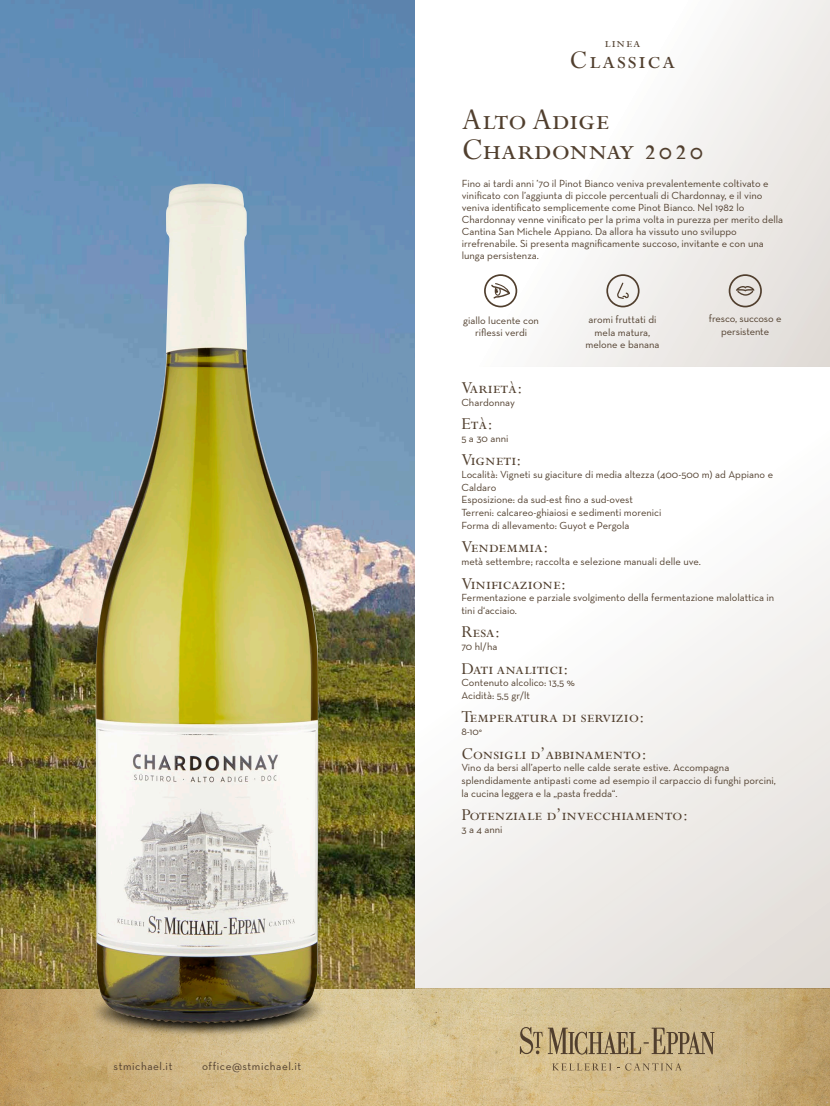
<style>
.page{position:relative;width:830px;height:1106px;background:#fff}
.page>*{position:absolute;margin:0;border:0;box-sizing:border-box;transform-origin:0 0}
.t1{font:33.75px "Perpetua SC";color:#513f2e}
.t2{font:28.5px "Perpetua SC";letter-spacing:.06em;color:#513f2e}
.Titel{font:18.75px "Perpetua SC";color:#513f2e}
.t3{font:15.3px "Perpetua SC";letter-spacing:.06em;color:#513f2e}
.t4{font:11.25px "Neutra Text";letter-spacing:.05em;color:#513f2e}
.Titel-2{font:10.5px/12.8px "Neutra Text";color:#513f2e}
</style>
<div class="page">
<img style="left:0;top:0;width:415px;height:988px">
<div style="left:415px;top:0;width:414px;height:367px;background:linear-gradient(to right,#fff,#eae7e4)"></div>
<div style="left:415px;top:367px;width:414px;height:621px;background:linear-gradient(to bottom,#fff,#e9e6e2)"></div>
<svg style="left:415px;top:988px;width:414px;height:118px;background:#cfb888"></svg>
<svg style="left:519px;top:1027px;width:195px;height:28px;background:#af9b74"></svg>
<svg style="left:552px;top:1063px;width:59px;height:7px"></svg>
<svg style="left:625px;top:1063px;width:56px;height:7px"></svg>
<svg style="left:0;top:988px;width:415px;height:118px;background:#ccb07a"></svg>
<svg style="left:606px;top:274px;width:33px;height:33px"></svg>
<svg style="left:728px;top:274px;width:33px;height:33px"></svg>
<svg style="left:484px;top:274px;width:33px;height:33px"></svg>
<img style="left:63px;top:935px;width:295px;height:155px">
<img style="left:96px;top:184px;width:222px;height:840px">
<p class="t4" style="left:114px;top:1060px;width:60px">stmichael.it</p>
<p class="t4" style="left:202px;top:1060px;width:101px">office@stmichael.it</p>
<p class="t3" style="left:604px;top:35px;width:38px">linea</p>
<p class="t2" style="left:569px;top:45px;width:107px">Classica</p>
<p class="t1" style="left:461px;top:102px;width:149px">Alto Adige</p>
<p class="t1" style="left:461px;top:132px;width:244px">Chardonnay 2020</p>
<p class="Titel-2" style="left:461px;top:177px;width:308px">Fino ai tardi anni ’70 il Pinot Bianco veniva prevalentemente coltivato e</p>
<p class="Titel-2" style="left:461px;top:189px;width:302px">vinificato con l’aggiunta di piccole percentuali di Chardonnay, e il vino</p>
<p class="Titel-2" style="left:461px;top:201px;width:284px">veniva identificato semplicemente come Pinot Bianco. Nel 1982 lo</p>
<p class="Titel-2" style="left:461px;top:213px;width:323px;line-height:12px">Chardonnay venne vinificato per la prima volta in purezza per merito della<br>Cantina San Michele Appiano. Da allora ha vissuto uno sviluppo</p>
<p class="Titel-2" style="left:461px;top:237px;width:303px">irrefrenabile. Si presenta magnificamente succoso, invitante e con una</p>
<p class="Titel-2" style="left:461px;top:249px;width:78px">lunga persistenza.</p>
<p class="Titel-2" style="left:463px;top:314px;width:77px">giallo lucente con</p>
<p class="Titel-2" style="left:475px;top:326px;width:54px">riflessi verdi</p>
<p class="Titel-2" style="left:588px;top:313px;width:69px">aromi fruttati di</p>
<p class="Titel-2" style="left:594px;top:325px;width:57px">mela matura,</p>
<p class="Titel-2" style="left:585px;top:338px;width:76px">melone e banana</p>
<p class="Titel-2" style="left:708px;top:312px;width:74px;text-align:center">fresco, succoso e persistente</p>
<p class="Titel" style="left:461px;top:378px;width:63px">Varietà:</p>
<p class="Titel-2" style="left:461px;top:396px;width:55px">Chardonnay</p>
<p class="Titel" style="left:461px;top:414px;width:33px">Età:</p>
<p class="Titel-2" style="left:461px;top:432px;width:49px">5 a 30 anni</p>
<p class="Titel" style="left:461px;top:450px;width:62px">Vigneti:</p>
<p class="Titel-2" style="left:461px;top:468px;width:313px">Località: Vigneti su giaciture di media altezza (400-500 m) ad Appiano e<br>Caldaro</p>
<p class="Titel-2" style="left:461px;top:493px;width:173px">Esposizione: da sud-est fino a sud-ovest</p>
<p class="Titel-2" style="left:461px;top:506px;width:202px">Terreni: calcareo-ghiaiosi e sedimenti morenici</p>
<p class="Titel-2" style="left:461px;top:519px;width:169px">Forma di allevamento: Guyot e Pergola</p>
<p class="Titel" style="left:461px;top:537px;width:89px">Vendemmia:</p>
<p class="Titel-2" style="left:461px;top:555px;width:241px">metà settembre; raccolta e selezione manuali delle uve.</p>
<p class="Titel" style="left:461px;top:573px;width:106px">Vinificazione:</p>
<p class="Titel-2" style="left:461px;top:591px;width:314px">Fermentazione e parziale svolgimento della fermentazione malolattica in tini d‘acciaio.</p>
<p class="Titel" style="left:461px;top:622px;width:40px">Resa:</p>
<p class="Titel-2" style="left:461px;top:640px;width:38px">70 hl/ha</p>
<p class="Titel" style="left:461px;top:658px;width:108px">Dati analitici:</p>
<p class="Titel-2" style="left:461px;top:676px;width:115px">Contenuto alcolico: 13,5 %</p>
<p class="Titel-2" style="left:461px;top:689px;width:70px">Acidità: 5,5 gr/lt</p>
<p class="Titel" style="left:461px;top:707px;width:185px">Temperatura di servizio:</p>
<p class="Titel-2" style="left:461px;top:725px;width:22px">8-10°</p>
<p class="Titel" style="left:461px;top:743px;width:187px">Consigli d’abbinamento:</p>
<p class="Titel-2" style="left:461px;top:761px;width:316px">Vino da bersi all’aperto nelle calde serate estive. Accompagna splendidamente antipasti come ad esempio il carpaccio di funghi porcini, la cucina leggera e la „pasta fredda“.</p>
<p class="Titel" style="left:461px;top:805px;width:228px">Potenziale d’invecchiamento:</p>
<p class="Titel-2" style="left:461px;top:823px;width:43px">3 a 4 anni</p>
</div>
